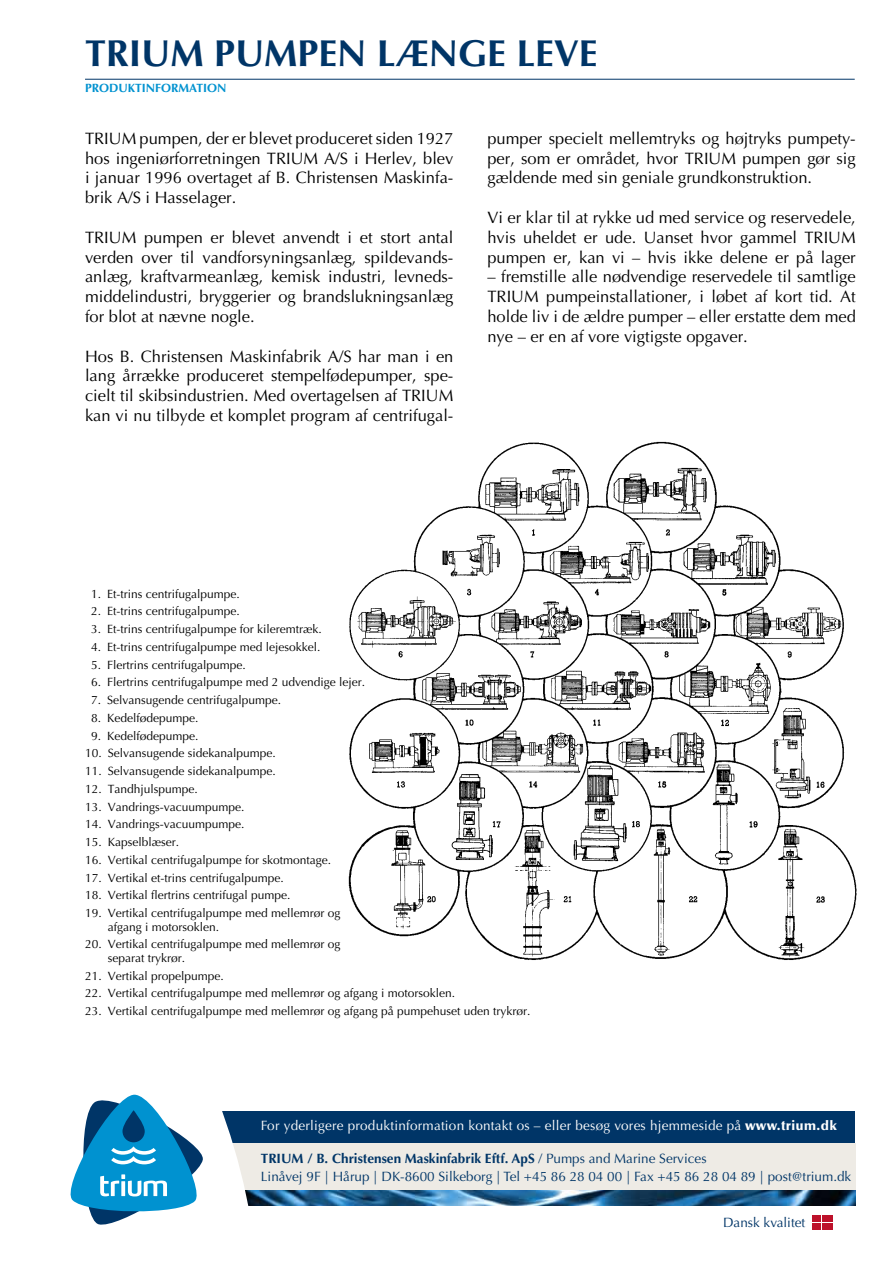
<style>
.page{position:relative;width:893px;height:1263px;background:#fff}
.page>*{position:absolute;margin:0;border:0;box-sizing:border-box;transform-origin:0 0}
.t1{font:700 37.5px "Optima";color:#003567}
.t2{font:16.5px/19.8px "Optima";color:#000;text-align:justify}
.t3{font:13.5px/18px "Optima";color:#003567}
.t4{font:13.5px "Optima";letter-spacing:.015em;color:#fff}
.t5{font:12px/13.5px "Optima";color:#000}
.t6{font:700 12px "Optima";color:#0092d0}
.s1{font-weight:900}
.s2{font-weight:700}
</style>
<div class="page">
<div style="left:171px;top:1111px;width:684px;height:49px;background:#003567"></div>
<div style="left:192px;top:1143px;width:663px;height:48px;background:#eeebe5"></div>
<img style="left:278px;top:1191px;width:577px;height:15px">
<svg style="left:822px;top:1215px;width:1px;height:15px"></svg>
<div style="left:813px;top:1215px;width:8px;height:7px;background:#bd112a"></div>
<div style="left:813px;top:1223px;width:8px;height:7px;background:#bd112a"></div>
<div style="left:823px;top:1215px;width:10px;height:7px;background:#bd112a"></div>
<div style="left:823px;top:1223px;width:10px;height:7px;background:#bd112a"></div>
<svg style="left:70px;top:1094px;width:208px;height:131px;fill:#fff"></svg>
<svg style="left:71px;top:1095px;width:132px;height:129px"></svg>
<img style="left:348px;top:441px;width:509px;height:519px">
<hr style="left:85px;top:79px;width:770px;height:1px;background:#003567">
<h1 class="t1" style="left:85px;top:31px;width:154px">TRIUM PUMPE</h1>
<h1 class="t1" style="left:337px;top:31px;width:258px">N LÆNGE LEVE</h1>
<p class="t6" style="left:85px;top:81px;width:94px">PRODU KTI NFORMATI</p>
<p class="t6" style="left:207px;top:81px;width:21px">ON</p>
<p class="t2" style="left:85px;top:129px;width:370px">TRIUM pumpen, der er blevet produceret siden 1927 hos ingeniørforretningen TRIUM A/S i Herlev, blev i januar 1996 overtaget af B. Christensen Maskinfa&shy;brik A/S i Hasselager.</p>
<p class="t2" style="left:85px;top:228px;width:370px">TRIUM pumpen er blevet anvendt i et stort antal verden over til vandforsyningsanlæg, spildevands&shy;anlæg, kraftvarmeanlæg, kemisk industri, levneds&shy;middelindustri, bryggerier og brandslukningsanlæg for blot at nævne nogle.</p>
<p class="t2" style="left:85px;top:346px;width:370px">Hos B. Christensen Maskinfabrik A/S har man i en lang årrække produceret stempelfødepumper, spe&shy;cielt til skibsindustrien. Med overtagelsen af TRIUM kan vi nu tilbyde et komplet program af centrifugal-</p>
<p class="t2" style="left:487px;top:129px;width:370px">pumper specielt mellemtryks og højtryks pumpety&shy;per, som er området, hvor TRIUM pumpen gør sig gældende med sin geniale grundkonstruktion.</p>
<p class="t2" style="left:487px;top:208px;width:370px">Vi er klar til at rykke ud med service og reservedele, hvis uheldet er ude. Uanset hvor gammel TRIUM pumpen er, kan vi – hvis ikke delene er på lager</p>
<p class="t2" style="left:487px;top:267px;width:370px">– fremstille alle nødvendige reservedele til samtlige TRIUM pumpeinstallationer, i løbet af kort tid. At holde liv i de ældre pumper – eller erstatte dem med nye – er en af vore vigtigste opgaver.</p>
<p class="t5" style="left:91px;top:587px;width:150px">1. Et-trins centrifugalpumpe.</p>
<p class="t5" style="left:91px;top:605px;width:150px">2. Et-trins centrifugalpumpe.</p>
<p class="t5" style="left:91px;top:623px;width:232px">3. Et-trins centrifugalpumpe for kileremtræk.</p>
<p class="t5" style="left:91px;top:640px;width:231px">4. Et-trins centrifugalpumpe med lejesokkel.</p>
<p class="t5" style="left:91px;top:658px;width:156px">5. Flertrins centrifugalpumpe.</p>
<p class="t5" style="left:91px;top:676px;width:276px">6. Flertrins centrifugalpumpe med 2 udvendige lejer.</p>
<p class="t5" style="left:91px;top:693px;width:192px">7. Selvansugende centrifugalpumpe.</p>
<p class="t5" style="left:91px;top:711px;width:109px">8. Kedelfødepumpe.</p>
<p class="t5" style="left:91px;top:729px;width:109px">9. Kedelfødepumpe.</p>
<p class="t5" style="left:85px;top:747px;width:192px">10. Selvansugende sidekanalpumpe.</p>
<p class="t5" style="left:85px;top:764px;width:192px">11. Selvansugende sidekanalpumpe.</p>
<p class="t5" style="left:85px;top:782px;width:114px">12. Tandhjulspumpe.</p>
<p class="t5" style="left:85px;top:800px;width:161px">13. Vandrings-vacuumpumpe.</p>
<p class="t5" style="left:85px;top:818px;width:161px">14. Vandrings-vacuumpumpe.</p>
<p class="t5" style="left:85px;top:835px;width:96px">15. Kapselblæser.</p>
<p class="t5" style="left:85px;top:853px;width:248px">16. Vertikal centrifugalpumpe for skotmontage.</p>
<p class="t5" style="left:85px;top:871px;width:200px">17. Vertikal et-trins centrifugalpumpe.</p>
<p class="t5" style="left:85px;top:889px;width:207px">18. Vertikal flertrins centrifugal pumpe.</p>
<p class="t5" style="left:108px;top:906px;width:234px;text-indent:-23px">19. Vertikal centrifugalpumpe med mellemrør og afgang i motorsoklen.</p>
<p class="t5" style="left:108px;top:938px;width:234px;text-indent:-23px">20. Vertikal centrifugalpumpe med mellemrør og separat trykrør.</p>
<p class="t5" style="left:85px;top:969px;width:140px">21. Vertikal propelpumpe.</p>
<p class="t5" style="left:85px;top:987px;width:372px">22. Vertikal centrifugalpumpe med mellemrør og afgang i motorsoklen.</p>
<p class="t5" style="left:85px;top:1004px;width:447px">23. Vertikal centrifugalpumpe med mellemrør og afgang på pumpehuset uden trykrør.</p>
<p class="t4" style="left:261px;top:1118px;width:578px">For yderligere produktinformation kontakt os – eller besøg vores hjemmeside på <span class="s1">www.trium.dk</span></p>
<p class="t3" style="left:261px;top:1149px;width:592px"><span class="s2">TRIUM / B. CHRISTENSEN MASKINFABRIK EFTF. APS</span> / Pumps and Marine Services<br>Linåvej 9F | Hårup | DK-8600 Silkeborg | Tel +45 86 28 04 00 | Fax +45 86 28 04 89 | post@trium.dk</p>
<p class="t3" style="left:723px;top:1213px;width:84px">Dansk kvalitet</p>
</div>
